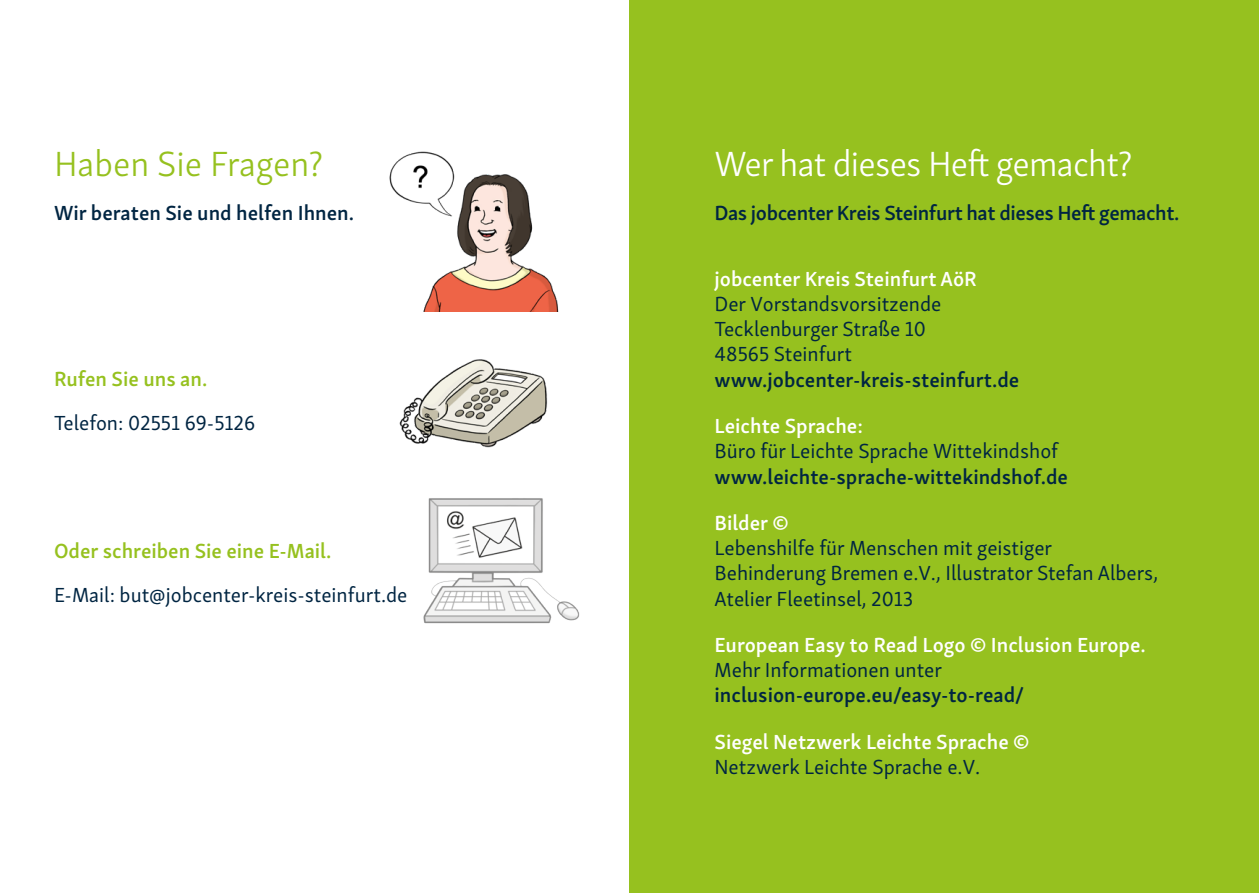
<style>
.page{position:relative;width:1259px;height:893px;background:#fff}
.page>*{position:absolute;margin:0;border:0;box-sizing:border-box;transform-origin:0 0}
.t1{font:300 36px "Skolar Sans Latn";letter-spacing:-.02em;color:#fff}
.t2{font:300 36px "Skolar Sans Latn";color:#96c11f}
.t3{font:21px/25.2px "Skolar Sans Latn";color:#002542}
.t4{font:600 21px "Skolar Sans Latn";color:#002542}
.t5{font:600 21px "Skolar Sans Latn";color:#fff}
.t6{font:600 21px "Skolar Sans Latn";letter-spacing:-.02em;color:#002542}
.t7{font:600 21px "Skolar Sans Latn";color:#96c11f}
</style>
<div class="page">
<div style="left:629px;top:0;width:630px;height:893px;background:#96c11f"></div>
<img style="left:399px;top:359px;width:149px;height:89px">
<img style="left:423px;top:498px;width:157px;height:126px">
<img style="left:389px;top:151px;width:170px;height:161px">
<h1 class="t2" style="left:54px;top:137px;width:270px">Haben Sie Fragen?</h1>
<p class="t4" style="left:54px;top:196px;width:302px">Wir beraten Sie und helfen Ihnen.</p>
<p class="t7" style="left:54px;top:362px;width:155px">Rufen Sie uns an.</p>
<p class="t3" style="left:54px;top:408px;width:203px">Telefon: 02551 69-5126</p>
<p class="t7" style="left:54px;top:534px;width:279px">Oder schreiben Sie eine E-Mail.</p>
<p class="t3" style="left:54px;top:580px;width:355px">E-Mail: but@jobcenter-kreis-steinfurt.de</p>
<h1 class="t1" style="left:714px;top:137px;width:419px">Wer hat dieses Heft gemacht?</h1>
<p class="t6" style="left:714px;top:196px;width:466px">Das jobcenter Kreis Steinfurt hat dieses Heft gemacht.</p>
<p class="t5" style="left:714px;top:262px;width:264px">jobcenter Kreis Steinfurt AöR</p>
<p class="t3" style="left:714px;top:290px;width:228px">Der Vorstandsvorsitzende<br>Tecklenburger Straße 10<br>48565 Steinfurt</p>
<p class="t4" style="left:714px;top:363px;width:306px">www.jobcenter-kreis-steinfurt.de</p>
<p class="t5" style="left:714px;top:409px;width:150px">Leichte Sprache:</p>
<p class="t3" style="left:714px;top:437px;width:345px">Büro für Leichte Sprache Wittekindshof</p>
<p class="t4" style="left:714px;top:460px;width:355px">www.leichte-sprache-wittekindshof.de</p>
<p class="t5" style="left:714px;top:506px;width:76px">Bilder ©</p>
<p class="t3" style="left:714px;top:534px;width:445px">Lebenshilfe für Menschen mit geistiger<br>Behinderung Bremen e.V., Illustrator Stefan Albers,<br>Atelier Fleetinsel, 2013</p>
<p class="t5" style="left:714px;top:628px;width:433px">European Easy to Read Logo © Inclusion Europe.</p>
<p class="t3" style="left:714px;top:656px;width:229px">Mehr Informationen unter</p>
<p class="t4" style="left:714px;top:679px;width:311px">inclusion-europe.eu/easy-to-read/</p>
<p class="t5" style="left:714px;top:725px;width:316px">Siegel Netzwerk Leichte Sprache ©</p>
<p class="t3" style="left:714px;top:753px;width:267px">Netzwerk Leichte Sprache e.V.</p>
</div>
